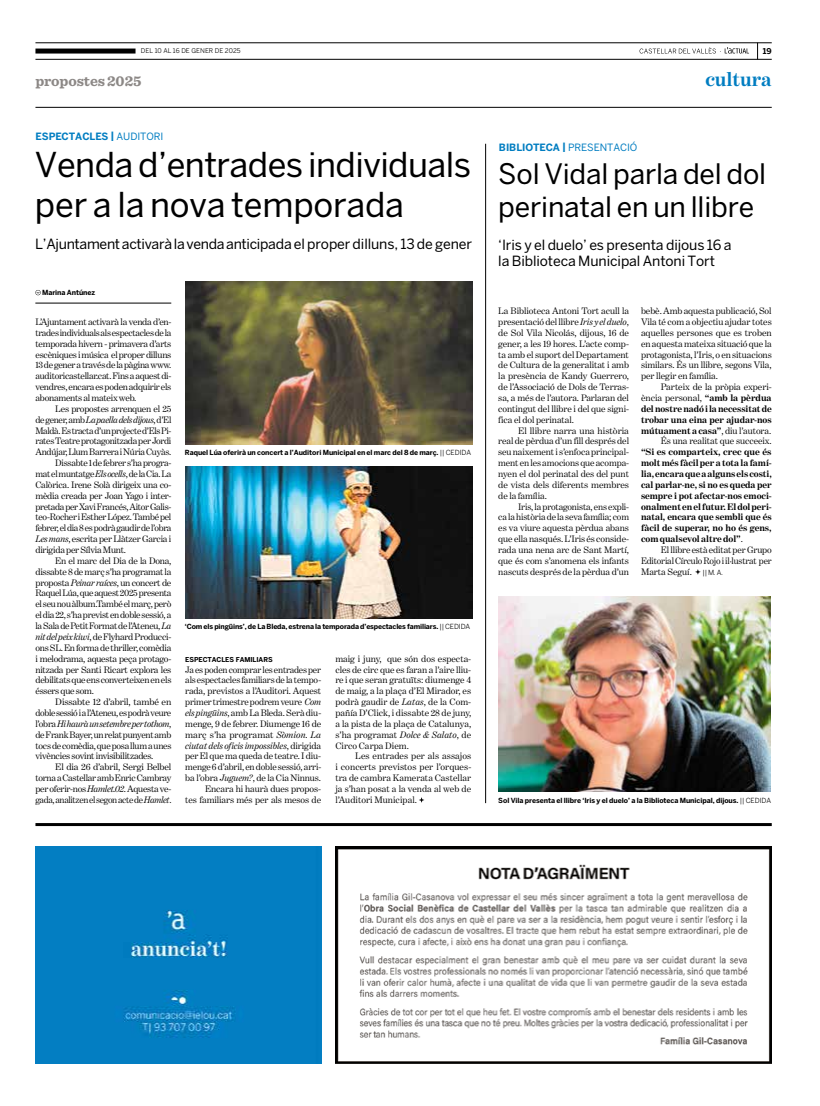
<style>
.page{position:relative;width:820px;height:1106px;background:#fff}
.page>*{position:absolute;margin:0;border:0;box-sizing:border-box;transform-origin:0 0}
.t1{font:34px/40px "Benton Sans";letter-spacing:-.015em;color:#000}
.t2{font:28px/33px "Benton Sans";letter-spacing:-.005em;color:#000}
.t3{font:700 20px "Benton Modern One";letter-spacing:-.005em;color:#007dc1}
.t4{font:700 15px "Sentinel";letter-spacing:-.005em;color:#8c8886}
.t5{font:14px/16px "Benton Sans";letter-spacing:-.005em;color:#000}
.t6{font:700 10px "Benton Sans";letter-spacing:-.01em;color:#007dc1}
.t7{font:9.5px/10.9px "Benton Modern One";letter-spacing:-.025em;color:#000;text-align:justify}
.t8{font:700 9.5px/10.9px "Benton Modern One";letter-spacing:-.005em;color:#000;text-align:right}
.t9{font:italic 9.5px "Benton Modern One";letter-spacing:-.025em;color:#000}
.t10{font:700 8px "Benton Sans";color:#000}
.t11{font:700 7px "Benton Sans";letter-spacing:-.01em;color:#000}
.t12{font:700 6.7px "Benton Sans";letter-spacing:-.01em;color:#000}
.t13{font:6.5px "Benton Sans";letter-spacing:.005em;color:#000}
.s1{font-weight:400}
.s2{font-style:normal}
.s3{font-style:italic}
.s4{font-family:"Benton Sans";font-size:7px}
</style>
<div class="page">
<svg style="left:757px;top:44px;width:1px;height:15px"></svg>
<svg style="left:639px;top:47px;width:109px;height:7px"></svg>
<hr style="left:35px;top:107px;width:736px;height:1px;background:#000">
<hr style="left:35px;top:43px;width:736px;height:1px;background:#000">
<hr style="left:35px;top:59px;width:736px;height:1px;background:#000">
<div style="left:35px;top:49px;width:100px;height:5px;background:#000"></div>
<hr style="left:35px;top:823px;width:736px;height:3px;background:#000">
<img style="left:185px;top:282px;width:287px;height:162px">
<svg style="left:419px;top:797px;width:5px;height:5px"></svg>
<svg style="left:35px;top:290px;width:6px;height:5px"></svg>
<hr style="left:35px;top:303px;width:136px;height:1px;background:#000">
<hr style="left:485px;top:144px;width:1px;height:659px;background:#000">
<svg style="left:695px;top:569px;width:5px;height:5px"></svg>
<img style="left:498px;top:596px;width:272px;height:196px">
<img style="left:185px;top:466px;width:287px;height:152px">
<img style="left:335px;top:846px;width:436px;height:217px">
<div style="left:35px;top:846px;width:286px;height:217px;background:#037ec2"></div>
<p class="t13" style="left:141px;top:47px;width:101px">DEL 10 AL 16 DE GENER DE 2025</p>
<p class="t10" style="left:762px;top:46px;width:10px">19</p>
<h3 class="t4" style="left:35px;top:69px;width:108px">propostes 2025</h3>
<h3 class="t3" style="left:705px;top:68px;width:68px">cultura</h3>
<p class="t6" style="left:36px;top:131px;width:129px">ESPECTACLES | <span class="s1">AUDITORI</span></p>
<h1 class="t1" style="left:35px;top:144px;width:437px">Venda d’entrades individuals per a la nova temporada</h1>
<h3 class="t5" style="left:35px;top:236px;width:438px">L’Ajuntament activarà la venda anticipada el proper dilluns, 13 de gener</h3>
<p class="t11" style="left:42px;top:288px;width:55px">Marina Antúnez</p>
<p class="t7" style="left:35px;top:316px;width:137px">L’Ajuntament activarà la venda d’en&shy;trades individuals als espectacles de la temporada hivern - primavera d’arts escèniques i música el proper dilluns 13 de gener a través de la pàgina www. auditoricastellar.cat. Fins a aquest di&shy;vendres, encara es poden adquirir els abonaments al mateix web.</p>
<p class="t7" style="left:55px;top:403px;width:117px">Les propostes arrenquen el 25</p>
<p class="t9" style="left:35px;top:414px;width:137px"><span class="s2">de gener, amb</span> La paella dels dijous<span class="s2">, d’El</span></p>
<p class="t7" style="left:35px;top:425px;width:137px">Maldà. Es tracta d’un projecte d’Els Pi-</p>
<p class="t7" style="left:35px;top:436px;width:137px">rates Teatre protagonitzada per Jordi</p>
<p class="t7" style="left:35px;top:446px;width:137px">Andújar, Llum Barrera i Núria Cuyàs.</p>
<p class="t7" style="left:55px;top:457px;width:117px">Dissabte 1 de febrer s’ha progra-</p>
<p class="t7" style="left:35px;top:468px;width:137px">mat el muntatge <span class="s3">Els ocells</span>, de la Cia. La</p>
<p class="t7" style="left:35px;top:479px;width:137px">Calòrica. Irene Solà dirigeix una co-</p>
<p class="t7" style="left:35px;top:490px;width:137px">mèdia creada per Joan Yago i inter-</p>
<p class="t7" style="left:35px;top:501px;width:137px">pretada per Xavi Francés, Aitor Galis-</p>
<p class="t7" style="left:35px;top:512px;width:137px">teo-Rocher i Esther López. També pel</p>
<p class="t7" style="left:35px;top:522px;width:137px">febrer, el dia 8 es podrà gaudir de l’obra</p>
<p class="t7" style="left:35px;top:533px;width:137px"><span class="s3">Les mans</span>, escrita per Llàtzer Garcia i</p>
<p class="t7" style="left:35px;top:544px;width:92px">dirigida per Sílvia Munt.</p>
<p class="t7" style="left:55px;top:555px;width:117px">En el marc del Dia de la Dona,</p>
<p class="t7" style="left:35px;top:566px;width:137px">dissabte 8 de març s’ha programat la</p>
<p class="t7" style="left:35px;top:577px;width:137px">proposta <span class="s3">Peinar raíces</span>, un concert de</p>
<p class="t7" style="left:35px;top:588px;width:137px">Raquel Lúa, que aquest 2025 presenta</p>
<p class="t7" style="left:35px;top:598px;width:137px">el seu nou àlbum.També el març, però</p>
<p class="t7" style="left:35px;top:609px;width:137px">el dia 22, s’ha previst en doble sessió, a</p>
<p class="t7" style="left:35px;top:620px;width:137px">la Sala de Petit Format de l’Ateneu, <span class="s3">La</span></p>
<p class="t7" style="left:35px;top:631px;width:137px"><span class="s3">nit del peix kiwi</span>, de Flyhard Producci-</p>
<p class="t7" style="left:35px;top:642px;width:137px">ons SL. En forma de thriller, comèdia</p>
<p class="t7" style="left:35px;top:653px;width:137px">i melodrama, aquesta peça protago-</p>
<p class="t7" style="left:35px;top:664px;width:137px">nitzada per Santi Ricart explora les</p>
<p class="t7" style="left:35px;top:674px;width:137px">debilitats que ens converteixen en els</p>
<p class="t7" style="left:35px;top:685px;width:60px">éssers que som.</p>
<p class="t7" style="left:55px;top:696px;width:117px">Dissabte 12 d’abril, també en</p>
<p class="t7" style="left:35px;top:707px;width:137px">doble sessió i a l’Ateneu, es podrà veure</p>
<p class="t9" style="left:35px;top:718px;width:137px"><span class="s2">l’obra</span> Hi haurà un setembre per tothom<span class="s2">,</span></p>
<p class="t7" style="left:35px;top:729px;width:137px">de Frank Bayer, un relat punyent amb</p>
<p class="t7" style="left:35px;top:739px;width:137px">tocs de comèdia, que posa llum a unes</p>
<p class="t7" style="left:35px;top:750px;width:119px">vivències sovint invisibilitzades.</p>
<p class="t7" style="left:55px;top:761px;width:117px">El dia 26 d’abril, Sergi Belbel</p>
<p class="t7" style="left:35px;top:772px;width:137px">torna a Castellar amb Enric Cambray</p>
<p class="t7" style="left:35px;top:783px;width:137px">per oferir-nos <span class="s3">Hamlet.02</span>. Aquesta ve-</p>
<p class="t7" style="left:35px;top:794px;width:137px">gada, analitzen el segon acte de <span class="s3">Hamlet</span>.</p>
<p class="t11" style="left:185px;top:448px;width:288px">Raquel Lúa oferirà un concert a l’Auditori Municipal en el marc del 8 de març. <span class="s1">|| CEDIDA</span></p>
<p class="t11" style="left:185px;top:622px;width:287px">‘Com els pingüins’, de La Bleda, estrena la temporada d’espectacles familiars. <span class="s1">|| CEDIDA</span></p>
<p class="t12" style="left:185px;top:655px;width:89px">ESPECTACLES FAMILIARS</p>
<p class="t7" style="left:185px;top:663px;width:137px;text-align:right">Ja es poden comprar les entrades per als espectacles familiars de la tempo&shy;rada, previstos a l’Auditori. Aquest primer trimestre podrem veure <span class="s3">Com els pingüins</span>, amb La Bleda. Serà diu&shy;menge, 9 de febrer. Diumenge 16 de març s’ha programat <span class="s3">Sòmion. La ciutat dels oficis impossibles</span>, dirigida per El que ma queda de teatre. I diu&shy;menge 6 d’abril, en doble sessió, arri&shy;ba l’obra <span class="s3">Juguem?</span>, de la Cia Ninnus.<br>Encara hi haurà dues propos-<br>tes familiars més per als mesos de</p>
<p class="t7" style="left:335px;top:653px;width:137px">maig i juny, que són dos especta&shy;cles de circ que es faran a l’aire lliu&shy;re i que seran gratuïts: diumenge 4 de maig, a la plaça d’El Mirador, es podrà gaudir de <span class="s3">Latas</span>, de la Com&shy;pañía D’Click, i dissabte 28 de juny, a la pista de la plaça de Catalunya, s’ha programat <span class="s3">Dolce &amp; Salato</span>, de Circo Carpa Diem.</p>
<p class="t7" style="left:335px;top:750px;width:137px;text-indent:20px">Les entrades per als assajos i concerts previstos per l’orques&shy;tra de cambra Kamerata Castellar ja s’han posat a la venda al web de l’Auditori Municipal.</p>
<p class="t6" style="left:499px;top:141px;width:140px">BIBLIOTECA | <span class="s1">PRESENTACIÓ</span></p>
<h2 class="t2" style="left:498px;top:156px;width:269px">Sol Vidal parla del dol perinatal en un llibre</h2>
<h3 class="t5" style="left:498px;top:236px;width:235px">‘Iris y el duelo’ es presenta dijous 16 a la Biblioteca Municipal Antoni Tort</h3>
<p class="t7" style="left:498px;top:305px;width:132px">La Biblioteca Antoni Tort acull la presentació del llibre <span class="s3">Iris y el duelo</span>, de Sol Vila Nicolás, dijous, 16 de gener, a les 19 hores. L’acte comp&shy;ta amb el suport del Departament de Cultura de la generalitat i amb la presència de Kandy Guerrero, de l’Associació de Dols de Terras&shy;sa, a més de l’autora. Parlaran del contingut del llibre i del que signi&shy;fica el dol perinatal.</p>
<p class="t7" style="left:498px;top:425px;width:132px;text-indent:20px">El llibre narra una història real de pèrdua d’un fill després del seu naixement i s’enfoca principal&shy;ment en les amocions que acompa&shy;nyen el dol perinatal des del punt de vista dels diferents membres de la família.</p>
<p class="t7" style="left:498px;top:501px;width:132px;text-indent:20px">Iris, la protagonista, ens expli&shy;ca la història de la seva família; com es va viure aquesta pèrdua abans que ella nasqués. L’Iris és conside&shy;rada una nena arc de Sant Martí, que és com s’anomena els infants nascuts després de la pèrdua d’un</p>
<p class="t7" style="left:640px;top:305px;width:132px">bebè. Amb aquesta publicació, Sol Vila té com a objectiu ajudar totes aquelles persones que es troben en aquesta mateixa situació que la protagonista, l’Iris, o en situacions similars. És un llibre, segons Vila, per llegir en família.</p>
<p class="t8" style="left:640px;top:381px;width:132px"><span class="s1">Parteix de la pròpia experi&shy;ència personal,</span> “amb la pèrdua del nostre nadó i la necessitat de trobar una eina per ajudar-nos mútuament a casa”<span class="s1">, diu l’autora.<br>És una realitat que succeeix.</span></p>
<p class="t8" style="left:640px;top:446px;width:132px;text-align:justify">“Si es comparteix, crec que és molt més fàcil per a tota la famí&shy;lia, encara que a alguns els costi, cal parlar-ne, si no es queda per sempre i pot afectar-nos emoci&shy;onalment en el futur. El dol peri&shy;natal, encara que sembli que és fàcil de superar, no ho és gens, com qualsevol altre dol”<span class="s1">.</span></p>
<p class="t7" style="left:640px;top:544px;width:132px;text-indent:20px">El llibre està editat per Grupo Editorial Círculo Rojo i il·lustrat per Marta Seguí. <span class="s4">|| M. A.</span></p>
<p class="t11" style="left:498px;top:796px;width:274px">Sol Vila presenta el llibre ‘Iris y el duelo’ a la Biblioteca Municipal, dijous. <span class="s1">|| CEDIDA</span></p>
</div>
